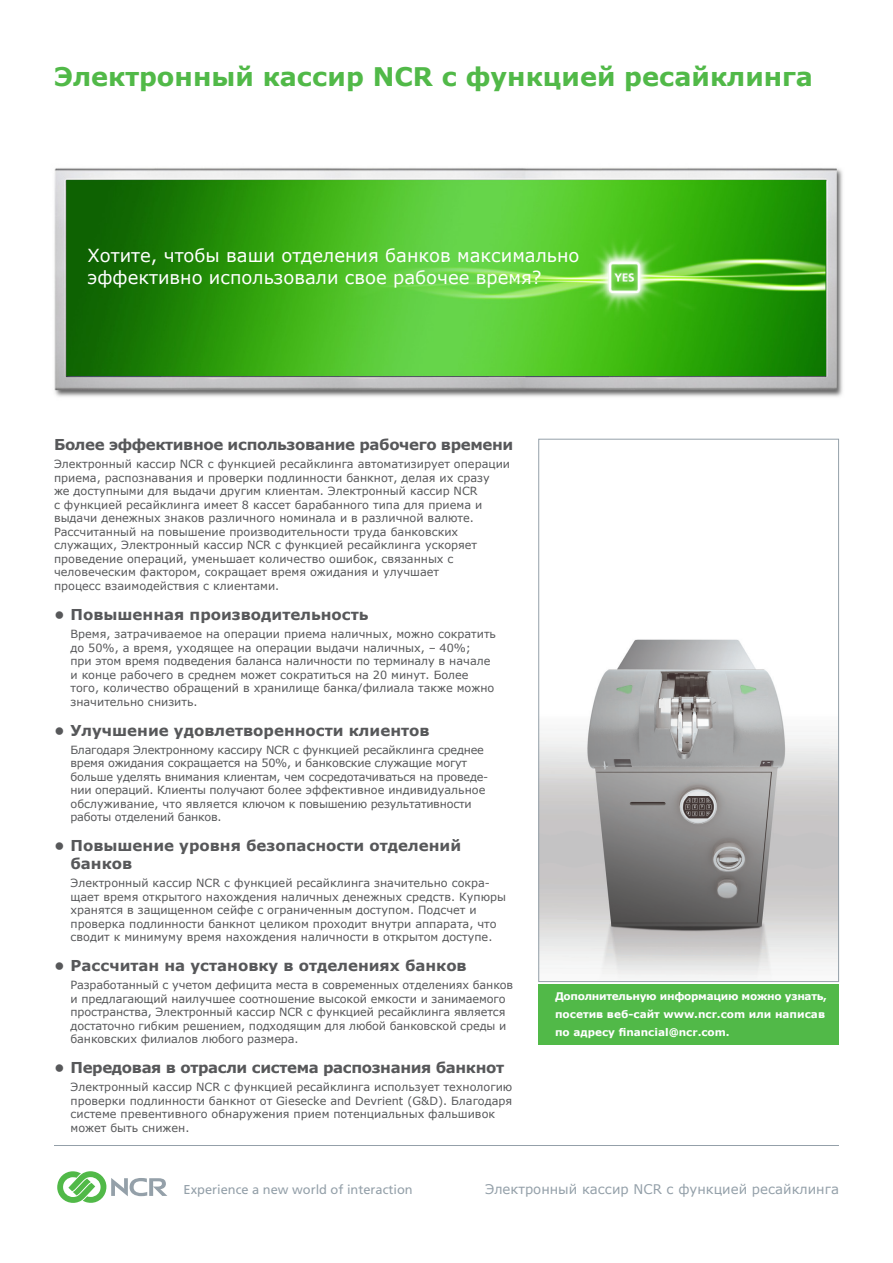
<style>
.page{position:relative;width:893px;height:1263px;background:#fff}
.page>*{position:absolute;margin:0;border:0;box-sizing:border-box;transform-origin:0 0}
.Front_Product_Name{font:700 25.65px "Verdana";color:#51b948}
.Front_Headline_Quest{font:18px/21.6px "Verdana";color:#fff}
.Front_Bullet_Head{font:700 15px/18px "Verdana";color:#57585a}
.Front_Body_Subhead{font:700 15px "Verdana";letter-spacing:-.025em;color:#57585a}
.Front_Bullet_Head-2{font:700 15px "Verdana";letter-spacing:-.025em;color:#57585a}
.Footer_Product_Name{font:13.35px "Verdana";color:#94a0a9}
.Front_Footer_Tagline{font:12.9px "Frutiger LT Std";color:#94a0a9}
.Front_Bullet_Text{font:11.25px/13.5px "Verdana";color:#57585a}
.Front_Body_Text{font:11.25px/13.5px "Verdana";color:#57585a}
.Front_Bullet_Text-2{font:11.25px/13.5px "Verdana";letter-spacing:-.02em;color:#57585a}
.Front_Call_to_Action{font:700 10.5px/18px "Verdana";color:#fff}
</style>
<div class="page">
<svg style="left:57px;top:1171px;width:110px;height:32px"></svg>
<hr style="left:54px;top:1145px;width:785px;height:1px;background:#94a0a9">
<img style="left:54px;top:167px;width:789px;height:230px">
<img style="left:540px;top:639px;width:297px;height:340px">
<div style="left:538px;top:439px;width:301px;height:543px;border:1px solid #94a0a9"></div>
<div style="left:539px;top:984px;width:300px;height:60px;background:#51b948"></div>
<p class="Front_Product_Name" style="left:54px;top:60px;width:760px">Электронный кассир NCR с функцией ресайклинга</p>
<p class="Front_Headline_Quest" style="left:88px;top:244px;width:493px">Хотите, чтобы ваши отделения банков максимально эффективно использовали свое рабочее время?</p>
<p class="Front_Body_Subhead" style="left:54px;top:435px;width:461px">Более эффективное использование рабочего времени</p>
<p class="Front_Body_Text" style="left:54px;top:457px;width:458px">Электронный кассир NCR с функцией ресайклинга автоматизирует операции приема, распознавания и проверки подлинности банкнот, делая их сразу<br>же доступными для выдачи другим клиентам. Электронный кассир NCR<br>с функцией ресайклинга имеет 8 кассет барабанного типа для приема и выдачи денежных знаков различного номинала и в различной валюте.<br>Рассчитанный на повышение производительности труда банковских служащих, Электронный кассир NCR с функцией ресайклинга ускоряет проведение операций, уменьшает количество ошибок, связанных с человеческим фактором, сокращает время ожидания и улучшает<br>процесс взаимодействия с клиентами.</p>
<p class="Front_Bullet_Head" style="left:54px;top:605px;width:316px">• Повышенная производительность</p>
<p class="Front_Bullet_Text" style="left:70px;top:627px;width:427px">Время, затрачиваемое на операции приема наличных, можно сократить до 50%, а время, уходящее на операции выдачи наличных, – 40%;<br>при этом время подведения баланса наличности по терминалу в начале и конце рабочего в среднем может сократиться на 20 минут. Более того, количество обращений в хранилище банка/филиала также можно значительно снизить.</p>
<p class="Front_Bullet_Head" style="left:54px;top:720px;width:377px">• Улучшение удовлетворенности клиентов</p>
<p class="Front_Bullet_Text-2" style="left:70px;top:742px;width:419px">Благодаря Электронному кассиру NCR с функцией ресайклинга среднее время ожидания сокращается на 50%, и банковские служащие могут больше уделять внимания клиентам, чем сосредотачиваться на проведе&shy;нии операций. Клиенты получают более эффективное индивидуальное обслуживание, что является ключом к повышению результативности работы отделений банков.</p>
<p class="Front_Bullet_Head" style="left:70px;top:836px;width:392px;text-indent:-16px">• Повышение уровня безопасности отделений банков</p>
<p class="Front_Bullet_Text" style="left:70px;top:876px;width:437px">Электронный кассир NCR с функцией ресайклинга значительно сокра&shy;щает время открытого нахождения наличных денежных средств. Купюры хранятся в защищенном сейфе с ограниченным доступом. Подсчет и проверка подлинности банкнот целиком проходит внутри аппарата, что сводит к минимуму время нахождения наличности в открытом доступе.</p>
<p class="Front_Bullet_Head" style="left:54px;top:956px;width:414px">• Рассчитан на установку в отделениях банков</p>
<p class="Front_Bullet_Text" style="left:70px;top:978px;width:444px">Разработанный с учетом дефицита места в современных отделениях банков и предлагающий наилучшее соотношение высокой емкости и занимаемого пространства, Электронный кассир NCR с функцией ресайклинга является достаточно гибким решением, подходящим для любой банковской среды и банковских филиалов любого размера.</p>
<p class="Front_Bullet_Head-2" style="left:54px;top:1058px;width:451px">• Передовая в отрасли система распознания банкнот</p>
<p class="Front_Bullet_Text" style="left:70px;top:1080px;width:443px">Электронный кассир NCR с функцией ресайклинга использует технологию проверки подлинности банкнот от Giesecke and Devrient (G&amp;D). Благодаря системе превентивного обнаружения прием потенциальных фальшивок может быть снижен.</p>
<p class="Front_Call_to_Action" style="left:555px;top:986px;width:274px">Дополнительную информацию можно узнать, посетив веб-сайт www.ncr.com или написав по адресу financial@ncr.com.</p>
<p class="Front_Footer_Tagline" style="left:184px;top:1182px;width:231px">Experience a new world of interaction</p>
<p class="Footer_Product_Name" style="left:485px;top:1181px;width:355px">Электронный кассир NCR с функцией ресайклинга</p>
</div>
